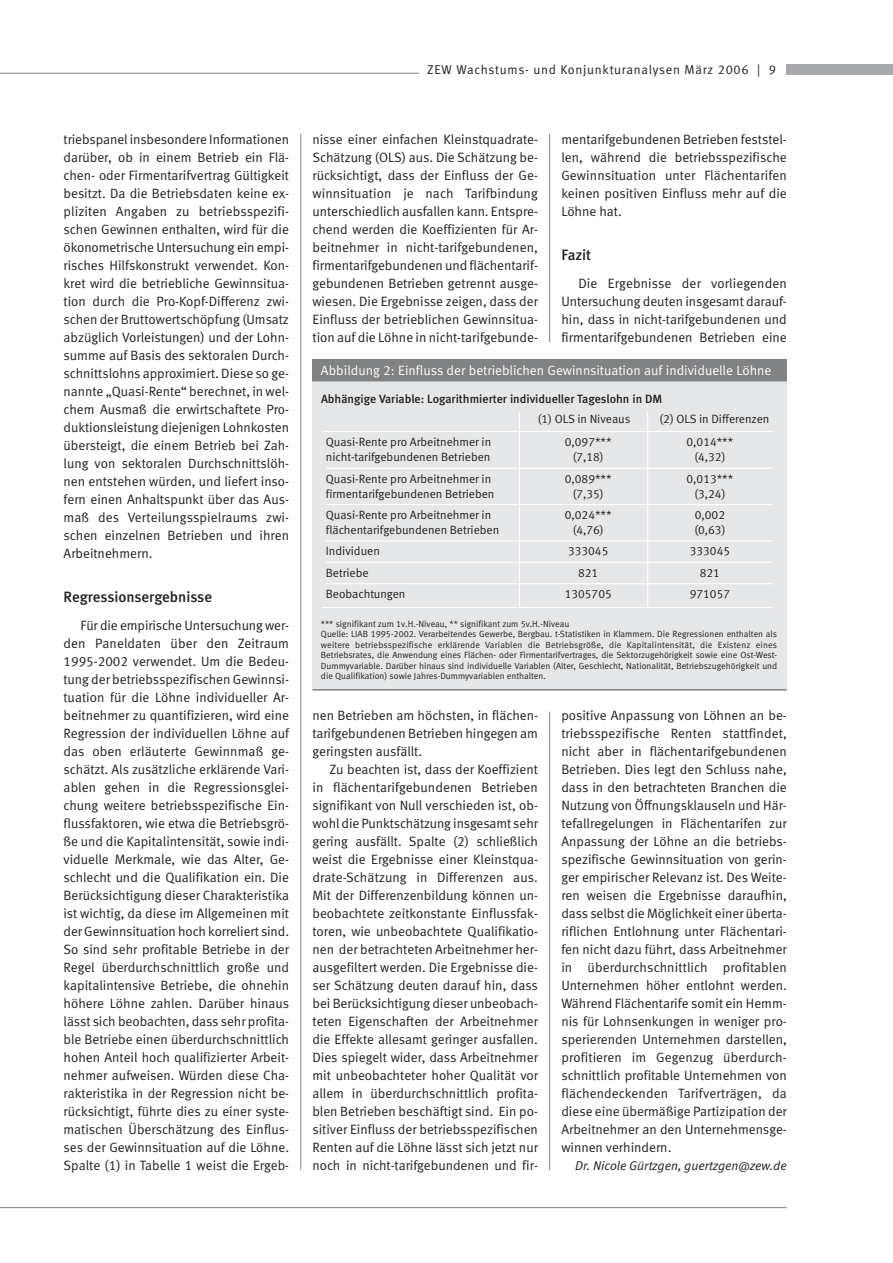
<style>
.page{position:relative;width:893px;height:1263px;background:#fff}
.page>*{position:absolute;margin:0;border:0;box-sizing:border-box;transform-origin:0 0}
.t1{font:15px "Meta Medium LF";color:#231f20}
.t2{font:13.5px/18px "Meta Normal LF";color:#231f20;text-align:justify}
.t3{font:13.5px "Meta Normal LF";color:#fff}
.t4{font:12.75px "Meta Normal LF";letter-spacing:.055em;color:#231f20}
.t5{font:italic 12.75px "Meta Normal LF";color:#231f20}
.t6{font:12px "Meta Normal LF";color:#231f20}
.t7{font:12px "Meta Medium LF";color:#231f20}
.t8{font:9px/10.5px "Meta Normal LF";color:#231f20}
</style>
<div class="page">
<div style="left:786px;top:64px;width:106px;height:10px;background:#a7a9ac"></div>
<hr style="left:0;top:1207px;width:786px;height:1px;background:#808284">
<hr style="left:0;top:73px;width:419px;height:1px;background:#808284">
<hr style="left:300px;top:134px;width:1px;height:1036px;background:#808284">
<hr style="left:549px;top:134px;width:1px;height:208px;background:#808284">
<hr style="left:549px;top:712px;width:1px;height:458px;background:#808284">
<div style="left:312px;top:381px;width:474px;height:309px;background:#e6e7e8"></div>
<div style="left:312px;top:360px;width:474px;height:21px;background:#808284"></div>
<hr style="left:312px;top:689px;width:474px;height:2px;background:#808284">
<hr style="left:323px;top:431px;width:450px;height:1px;background:#fff">
<hr style="left:322px;top:607px;width:449px;height:1px;background:#fff">
<hr style="left:326px;top:468px;width:446px;height:1px;background:#fff">
<hr style="left:326px;top:504px;width:446px;height:1px;background:#fff">
<hr style="left:326px;top:540px;width:446px;height:2px;background:#fff">
<hr style="left:326px;top:562px;width:446px;height:1px;background:#fff">
<hr style="left:326px;top:583px;width:446px;height:1px;background:#fff">
<hr style="left:519px;top:412px;width:1px;height:196px;background:#fff">
<hr style="left:647px;top:412px;width:1px;height:196px;background:#fff">
<p class="t4" style="left:427px;top:65px;width:350px">ZEW Wachstums- und Konjunkturanalysen März 2006 | 9</p>
<p class="t2" style="left:64px;top:131px;width:227px">triebspanel insbesondere Informationen darüber, ob in einem Betrieb ein Flä&shy;chen- oder Firmentarifvertrag Gültigkeit besitzt. Da die Betriebsdaten keine ex&shy;pliziten Angaben zu betriebsspezifi&shy;schen Gewinnen enthalten, wird für die ökonometrische Untersuchung ein empi&shy;risches Hilfskonstrukt verwendet. Kon&shy;kret wird die betriebliche Gewinnsitua&shy;tion durch die Pro-Kopf-Differenz zwi&shy;schen der Bruttowertschöpfung (Umsatz abzüglich Vorleistungen) und der Lohn&shy;summe auf Basis des sektoralen Durch&shy;schnittslohns approximiert. Diese so ge&shy;nannte „Quasi-Rente“ berechnet, in wel&shy;chem Ausmaß die erwirtschaftete Pro&shy;duktionsleistung diejenigen Lohnkosten übersteigt, die einem Betrieb bei Zah&shy;lung von sektoralen Durchschnittslöh&shy;nen entstehen würden, und liefert inso&shy;fern einen Anhaltspunkt über das Aus&shy;maß des Verteilungsspielraums zwi&shy;schen einzelnen Betrieben und ihren Arbeitnehmern.</p>
<p class="t1" style="left:64px;top:591px;width:150px">Regressionsergebnisse</p>
<p class="t2" style="left:64px;top:617px;width:227px;text-indent:17px">Für die empirische Untersuchung wer&shy;den Paneldaten über den Zeitraum 1995-2002 verwendet. Um die Bedeu&shy;tung der betriebsspezifischen Gewinnsi&shy;tuation für die Löhne individueller Ar&shy;beitnehmer zu quantifizieren, wird eine Regression der individuellen Löhne auf das oben erläuterte Gewinnmaß ge&shy;schätzt. Als zusätzliche erklärende Vari&shy;ablen gehen in die Regressionsglei&shy;chung weitere betriebsspezifische Ein&shy;flussfaktoren, wie etwa die Betriebsgrö&shy;ße und die Kapitalintensität, sowie indi&shy;viduelle Merkmale, wie das Alter, Ge&shy;schlecht und die Qualifikation ein. Die Berücksichtigung dieser Charakteristika ist wichtig, da diese im Allgemeinen mit der Gewinnsituation hoch korreliert sind.<br>So sind sehr profitable Betriebe in der Regel überdurchschnittlich große und kapitalintensive Betriebe, die ohnehin höhere Löhne zahlen. Darüber hinaus lässt sich beobachten, dass sehr profita&shy;ble Betriebe einen überdurchschnittlich hohen Anteil hoch qualifizierter Arbeit&shy;nehmer aufweisen. Würden diese Cha&shy;rakteristika in der Regression nicht be&shy;rücksichtigt, führte dies zu einer syste&shy;matischen Überschätzung des Einflus&shy;ses der Gewinnsituation auf die Löhne.<br>Spalte (1) in Tabelle 1 weist die Ergeb-</p>
<p class="t2" style="left:312px;top:131px;width:227px">nisse einer einfachen Kleinstquadrate-Schätzung (OLS) aus. Die Schätzung be&shy;rücksichtigt, dass der Einfluss der Ge&shy;winnsituation je nach Tarifbindung unterschiedlich ausfallen kann. Entspre&shy;chend werden die Koeffizienten für Ar&shy;beitnehmer in nicht-tarifgebundenen, firmentarifgebundenen und flächentarif&shy;gebundenen Betrieben getrennt ausge&shy;wiesen. Die Ergebnisse zeigen, dass der Einfluss der betrieblichen Gewinnsitua&shy;tion auf die Löhne in nicht-tarifgebunde-</p>
<p class="t2" style="left:561px;top:131px;width:227px">mentarifgebundenen Betrieben feststel&shy;len, während die betriebsspezifische Gewinnsituation unter Flächentarifen keinen positiven Einfluss mehr auf die Löhne hat.</p>
<p class="t1" style="left:561px;top:249px;width:31px">Fazit</p>
<p class="t2" style="left:561px;top:275px;width:227px;text-indent:17px">Die Ergebnisse der vorliegenden Untersuchung deuten insgesamt darauf&shy;hin, dass in nicht-tarifgebundenen und firmentarifgebundenen Betrieben eine</p>
<p class="t3" style="left:321px;top:365px;width:452px">Abbildung 2: Einfluss der betrieblichen Gewinnsituation auf individuelle Löhne</p>
<p class="t7" style="left:321px;top:394px;width:343px">Abhängige Variable: Logarithmierter individueller Tageslohn in DM</p>
<p class="t6" style="left:538px;top:415px;width:94px">(1) OLS in Niveaus</p>
<p class="t6" style="left:659px;top:415px;width:111px">(2) OLS in Differenzen</p>
<p class="t6" style="left:326px;top:437px;width:167px">Quasi-Rente pro Arbeitnehmer in</p>
<p class="t6" style="left:565px;top:437px;width:48px">0,097***</p>
<p class="t6" style="left:686px;top:437px;width:48px">0,014***</p>
<p class="t6" style="left:326px;top:452px;width:166px">nicht-tarifgebundenen Betrieben</p>
<p class="t6" style="left:572px;top:452px;width:33px">(7,18)</p>
<p class="t6" style="left:694px;top:452px;width:33px">(4,32)</p>
<p class="t6" style="left:326px;top:474px;width:167px">Quasi-Rente pro Arbeitnehmer in</p>
<p class="t6" style="left:565px;top:474px;width:48px">0,089***</p>
<p class="t6" style="left:686px;top:474px;width:48px">0,013***</p>
<p class="t6" style="left:326px;top:489px;width:170px">firmentarifgebundenen Betrieben</p>
<p class="t6" style="left:572px;top:489px;width:33px">(7,35)</p>
<p class="t6" style="left:694px;top:489px;width:33px">(3,24)</p>
<p class="t6" style="left:326px;top:510px;width:167px">Quasi-Rente pro Arbeitnehmer in</p>
<p class="t6" style="left:565px;top:510px;width:48px">0,024***</p>
<p class="t6" style="left:694px;top:510px;width:32px">0,002</p>
<p class="t6" style="left:326px;top:525px;width:175px">flächentarifgebundenen Betrieben</p>
<p class="t6" style="left:572px;top:525px;width:33px">(4,76)</p>
<p class="t6" style="left:694px;top:525px;width:33px">(0,63)</p>
<p class="t6" style="left:326px;top:547px;width:56px">Individuen</p>
<p class="t6" style="left:568px;top:547px;width:42px">333045</p>
<p class="t6" style="left:689px;top:547px;width:42px">333045</p>
<p class="t6" style="left:326px;top:568px;width:44px">Betriebe</p>
<p class="t6" style="left:578px;top:568px;width:22px">821</p>
<p class="t6" style="left:699px;top:568px;width:22px">821</p>
<p class="t6" style="left:326px;top:589px;width:81px">Beobachtungen</p>
<p class="t6" style="left:564px;top:589px;width:49px">1305705</p>
<p class="t6" style="left:689px;top:589px;width:42px">971057</p>
<p class="t8" style="left:321px;top:619px;width:457px">*** signifikant zum 1v.H.-Niveau, ** signifikant zum 5v.H.-Niveau<br>Quelle: LIAB 1995-2002. Verarbeitendes Gewerbe, Bergbau. t-Statistiken in Klammern. Die Regressionen enthalten als weitere betriebsspezifische erklärende Variablen die Betriebsgröße, die Kapitalintensität, die Existenz eines Betriebsrates, die Anwendung eines Flächen- oder Firmentarifvertrages, die Sektorzugehörigkeit sowie eine Ost-West-Dummyvariable. Darüber hinaus sind individuelle Variablen (Alter, Geschlecht, Nationalität, Betriebszugehörigkeit und die Qualifikation) sowie Jahres-Dummyvariablen enthalten.</p>
<p class="t2" style="left:312px;top:707px;width:227px">nen Betrieben am höchsten, in flächen&shy;tarifgebundenen Betrieben hingegen am geringsten ausfällt.</p>
<p class="t2" style="left:312px;top:761px;width:227px;text-indent:17px">Zu beachten ist, dass der Koeffizient in flächentarifgebundenen Betrieben signifikant von Null verschieden ist, ob&shy;wohl die Punktschätzung insgesamt sehr gering ausfällt. Spalte (2) schließlich weist die Ergebnisse einer Kleinstqua&shy;drate-Schätzung in Differenzen aus.<br>Mit der Differenzenbildung können un&shy;beobachtete zeitkonstante Einflussfak&shy;toren, wie unbeobachtete Qualifikatio&shy;nen der betrachteten Arbeitnehmer her&shy;ausgefiltert werden. Die Ergebnisse die&shy;ser Schätzung deuten darauf hin, dass bei Berücksichtigung dieser unbeobach&shy;teten Eigenschaften der Arbeitnehmer die Effekte allesamt geringer ausfallen.<br>Dies spiegelt wider, dass Arbeitnehmer mit unbeobachteter hoher Qualität vor allem in überdurchschnittlich profita&shy;blen Betrieben beschäftigt sind. Ein po&shy;sitiver Einfluss der betriebsspezifischen Renten auf die Löhne lässt sich jetzt nur noch in nicht-tarifgebundenen und fir-</p>
<p class="t2" style="left:561px;top:707px;width:227px">positive Anpassung von Löhnen an be&shy;triebsspezifische Renten stattfindet, nicht aber in flächentarifgebundenen Betrieben. Dies legt den Schluss nahe, dass in den betrachteten Branchen die Nutzung von Öffnungsklauseln und Här&shy;tefallregelungen in Flächentarifen zur Anpassung der Löhne an die betriebs&shy;spezifische Gewinnsituation von gerin&shy;ger empirischer Relevanz ist. Des Weite&shy;ren weisen die Ergebnisse daraufhin, dass selbst die Möglichkeit einer überta&shy;riflichen Entlohnung unter Flächentari&shy;fen nicht dazu führt, dass Arbeitnehmer in überdurchschnittlich profitablen Unternehmen höher entlohnt werden.<br>Während Flächentarife somit ein Hemm&shy;nis für Lohnsenkungen in weniger pro&shy;sperierenden Unternehmen darstellen, profitieren im Gegenzug überdurch&shy;schnittlich profitable Unternehmen von flächendeckenden Tarifverträgen, da diese eine übermäßige Partizipation der Arbeitnehmer an den Unternehmensge&shy;winnen verhindern.</p>
<p class="t5" style="left:575px;top:1161px;width:213px">Dr. Nicole Gürtzgen, guertzgen@zew.de</p>
</div>
